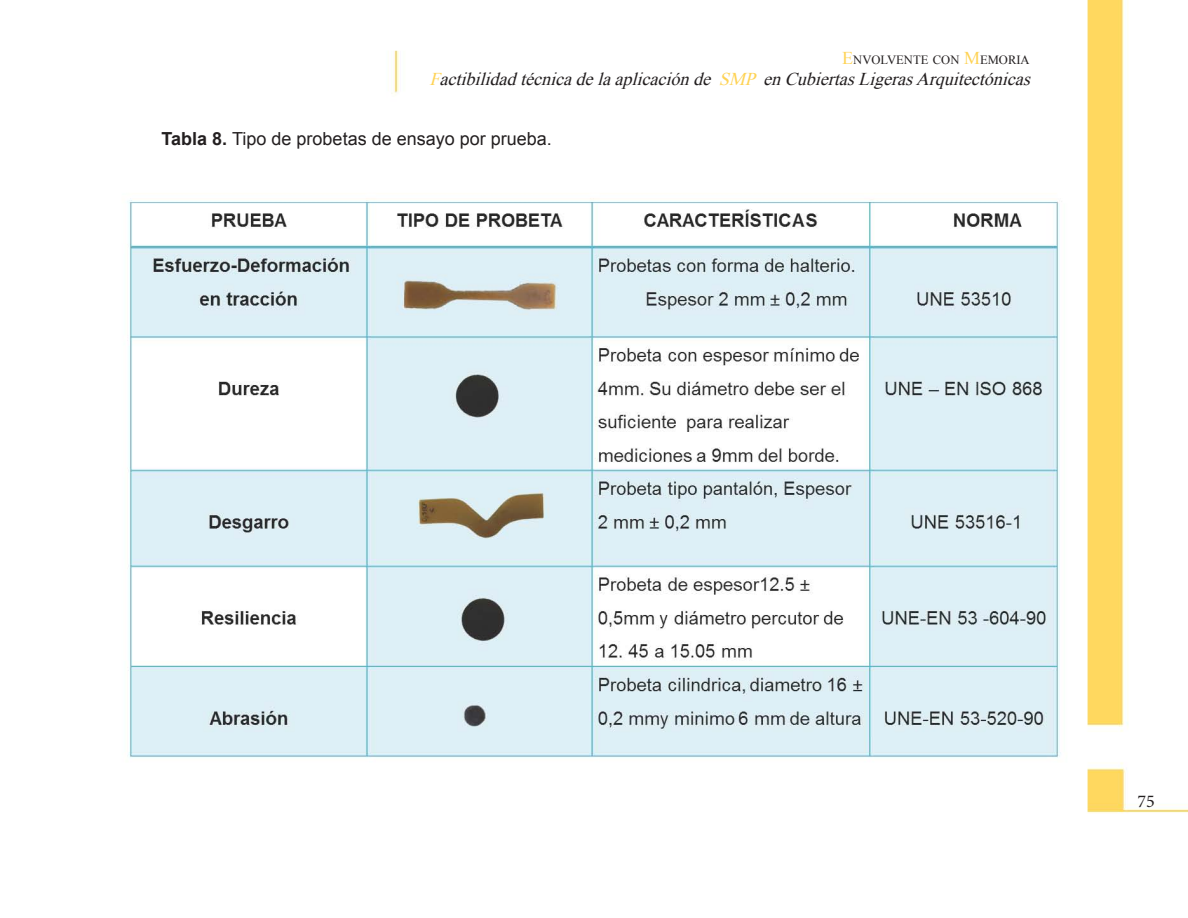
<style>
.page{position:relative;width:1188px;height:918px;background:#fff}
.page>*{position:absolute;margin:0;border:0;box-sizing:border-box;transform-origin:0 0}
.t1{font:italic 18px "Times New Roman";color:#231f20}
.t2{font:18px "Arial";color:#231f20}
.t3{font:18px "Minion Pro";color:#231f20}
.t4{font:12.6px "Times New Roman";color:#231f20}
.s1{font-size:18px;color:#fed356}
.s2{color:#fed356}
.s3{font-weight:700}
</style>
<div class="page">
<img style="left:127px;top:0;width:1061px;height:813px">
<div style="left:1088px;top:3px;width:35px;height:724px;background:#ffd85f"></div>
<p class="t4" style="left:842px;top:51px;width:189px"><span class="s1">E</span>NVOLVENTE CON <span class="s1">M</span>EMORIA</p>
<p class="t1" style="left:430px;top:67px;width:608px"><span class="s2">F</span>actibilidadtécnicadelaaplicaciónde <span class="s2">SMP</span> enCubiertasLigerasArquitectónicas</p>
<p class="t2" style="left:162px;top:127px;width:392px"><span class="s3">Tabla 8.</span> Tipo de probetas de ensayo por prueba.</p>
<p class="t3" style="left:1137px;top:789px;width:19px">75</p>
</div>
